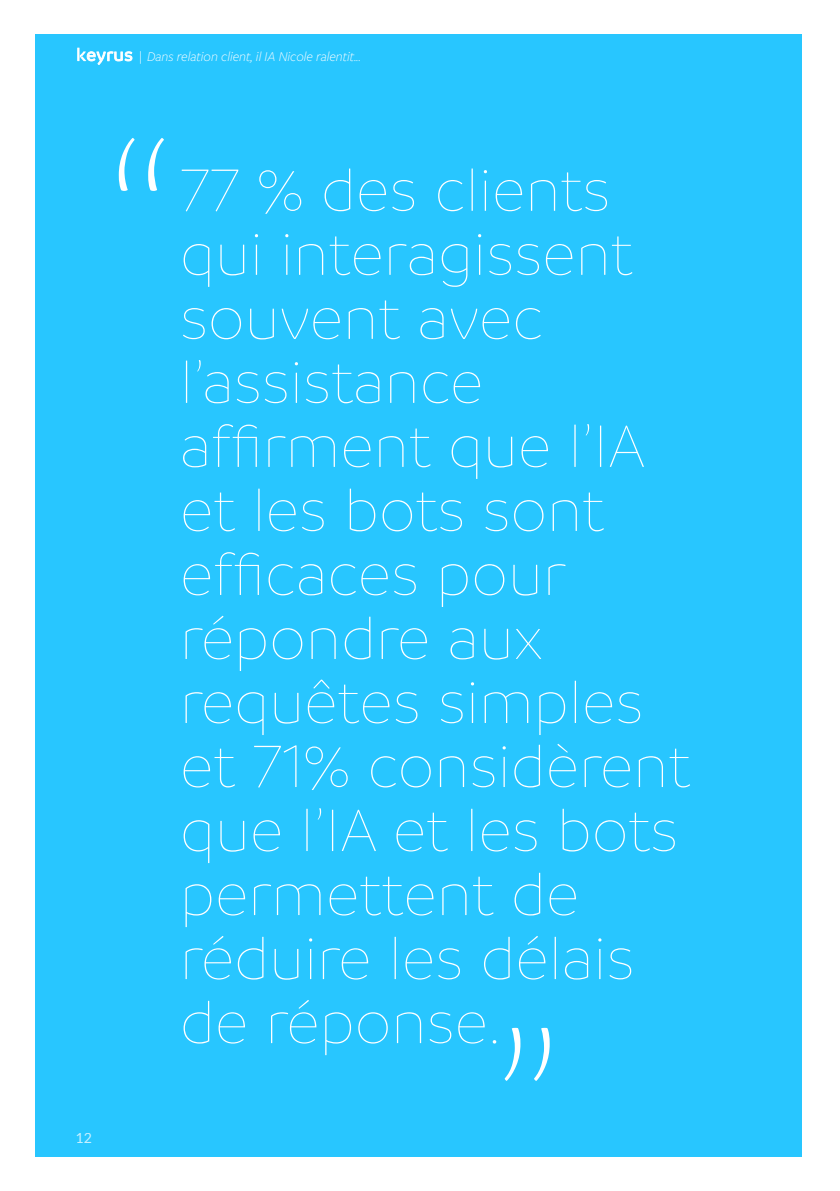
<style>
.page{position:relative;width:840px;height:1191px;background:#fff}
.page>*{position:absolute;margin:0;border:0;box-sizing:border-box;transform-origin:0 0}
.BIG_QUOTE_WHITE{font:100 296px "Branding SF";color:#fff}
.BIG_QUOTE_WHITE-2{font:100 64px/64px "Branding SF";color:#fff}
.t1{font:italic 300 14px "Freight Sans Pro";color:#fff}
.t2{font:14px "Lato";color:#fff}
</style>
<div class="page">
<div style="left:0;top:0;width:801px;height:1191px;background:#28c6ff"></div>
<div style="left:0;top:0;width:35px;height:1191px;background:#fff"></div>
<div style="left:0;top:0;width:839px;height:34px;background:#fff"></div>
<div style="left:0;top:1157px;width:839px;height:34px;background:#fff"></div>
<svg style="left:77px;top:48px;width:55px;height:17px"></svg>
<p class="t1" style="left:139px;top:47px;width:223px">| Dans relation client, il IA Nicole ralentit...</p>
<p class="t2" style="left:75px;top:1130px;width:18px">12</p>
<p class="BIG_QUOTE_WHITE" style="left:98px;top:91px;width:84px">“</p>
<p class="BIG_QUOTE_WHITE-2" style="left:180px;top:159px;width:511px">77 % des clients qui interagissent souvent avec l’assistance affirment que l’IA et les bots sont efficaces pour répondre aux requêtes simples et 71% considèrent que l’IA et les bots permettent de réduire les délais de réponse.</p>
<p class="BIG_QUOTE_WHITE" style="left:485px;top:981px;width:84px">”</p>
</div>
